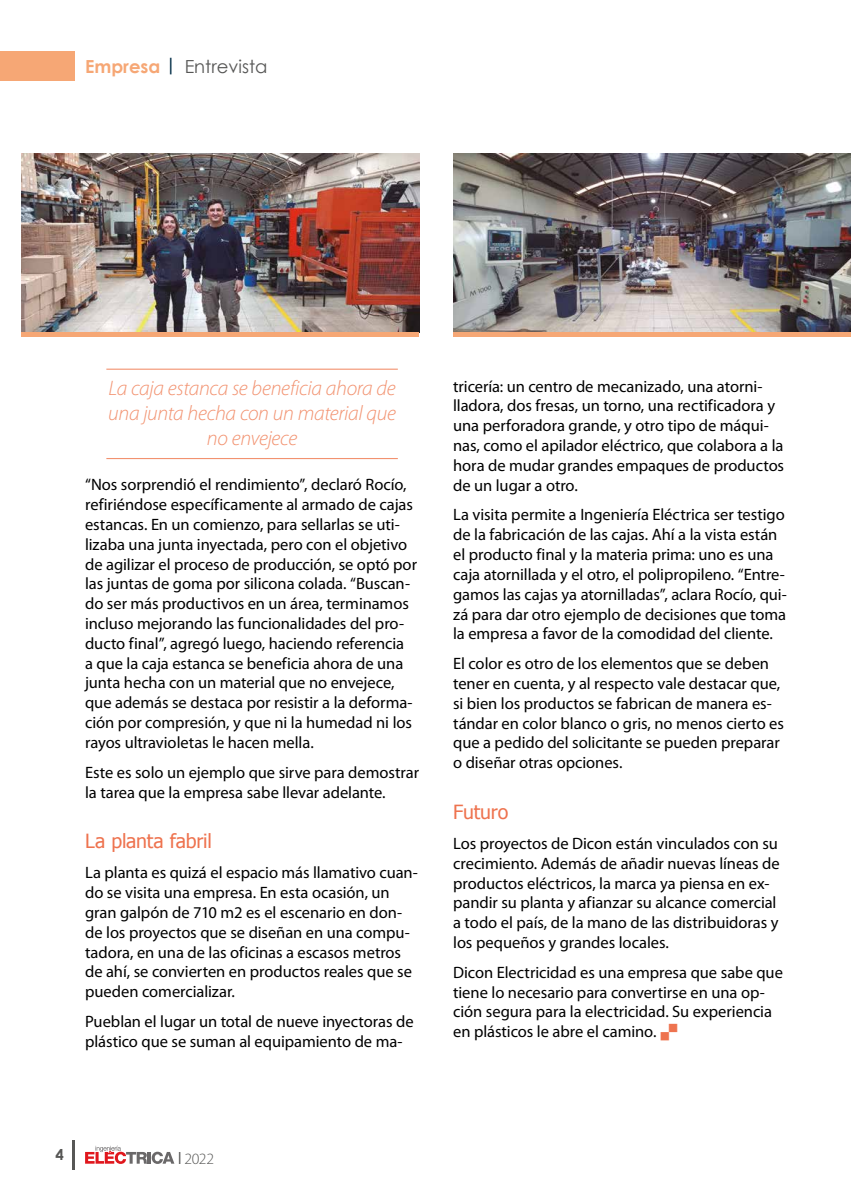
<style>
.page{position:relative;width:851px;height:1191px;background:#fff}
.page>*{position:absolute;margin:0;border:0;box-sizing:border-box;transform-origin:0 0}
.t1{font:italic 300 21px/25.2px "Myriad Pro";letter-spacing:-.015em;color:#f29270;text-align:center}
.t2{font:19.5px "Tahoma";letter-spacing:-.01em;color:#ee734f}
.t3{font:18px "Century Gothic";color:#575756}
.t4{font:700 18px "Century Gothic";color:#f6a775}
.t5{font:16.5px/19.8px "Myriad Pro";letter-spacing:-.005em;color:#000}
.t6{font:300 15.75px "Myriad Pro";color:#575756}
.t7{font:700 15px "Century Gothic";color:#575756}
.s1{color:#002c46}
</style>
<div class="page">
<hr style="left:72px;top:1140px;width:2px;height:29px;background:#575756">
<svg style="left:85px;top:1145px;width:89px;height:19px"></svg>
<div style="left:0;top:51px;width:74px;height:30px;background:#f6a775"></div>
<hr style="left:106px;top:368px;width:292px;height:2px;background:#f29270">
<hr style="left:106px;top:458px;width:292px;height:1px;background:#f29270">
<img style="left:21px;top:153px;width:398px;height:179px">
<div style="left:21px;top:332px;width:398px;height:5px;background:#f6a775"></div>
<img style="left:453px;top:153px;width:397px;height:179px">
<div style="left:453px;top:332px;width:397px;height:5px;background:#f6a775"></div>
<p class="t4" style="left:85px;top:52px;width:93px">Empresa <span class="s1">|</span></p>
<p class="t3" style="left:185px;top:54px;width:84px">Entrevista</p>
<p class="t1" style="left:108px;top:375px;width:289px">La caja estanca se beneficia ahora de una junta hecha con un material que no envejece</p>
<p class="t5" style="left:85px;top:475px;width:333px">“Nos sorprendió el rendimiento”, declaró Rocío, refiriéndose específicamente al armado de cajas estancas. En un comienzo, para sellarlas se uti&shy;lizaba una junta inyectada, pero con el objetivo de agilizar el proceso de producción, se optó por las juntas de goma por silicona colada. “Buscan&shy;do ser más productivos en un área, terminamos incluso mejorando las funcionalidades del pro&shy;ducto final”, agregó luego, haciendo referencia<br>a que la caja estanca se beneficia ahora de una junta hecha con un material que no envejece, que además se destaca por resistir a la deforma&shy;ción por compresión, y que ni la humedad ni los rayos ultravioletas le hacen mella.</p>
<p class="t5" style="left:85px;top:762px;width:335px">Este es solo un ejemplo que sirve para demostrar la tarea que la empresa sabe llevar adelante.</p>
<p class="t2" style="left:85px;top:828px;width:128px">La planta fabril</p>
<p class="t5" style="left:85px;top:862px;width:334px">La planta es quizá el espacio más llamativo cuan&shy;do se visita una empresa. En esta ocasión, un gran galpón de 710 m2 es el escenario en don&shy;de los proyectos que se diseñan en una compu&shy;tadora, en una de las oficinas a escasos metros de ahí, se convierten en productos reales que se pueden comercializar.</p>
<p class="t5" style="left:85px;top:1011px;width:330px">Pueblan el lugar un total de nueve inyectoras de plástico que se suman al equipamiento de ma-</p>
<p class="t5" style="left:453px;top:376px;width:332px">tricería: un centro de mecanizado, una atorni&shy;lladora, dos fresas, un torno, una rectificadora y una perforadora grande, y otro tipo de máqui&shy;nas, como el apilador eléctrico, que colabora a la hora de mudar grandes empaques de productos de un lugar a otro.</p>
<p class="t5" style="left:453px;top:505px;width:335px">La visita permite a Ingeniería Eléctrica ser testigo de la fabricación de las cajas. Ahí a la vista están el producto final y la materia prima: uno es una caja atornillada y el otro, el polipropileno. “Entre&shy;gamos las cajas ya atornilladas”, aclara Rocío, qui&shy;zá para dar otro ejemplo de decisiones que toma la empresa a favor de la comodidad del cliente.</p>
<p class="t5" style="left:453px;top:653px;width:332px">El color es otro de los elementos que se deben tener en cuenta, y al respecto vale destacar que, si bien los productos se fabrican de manera es&shy;tándar en color blanco o gris, no menos cierto es que a pedido del solicitante se pueden preparar o diseñar otras opciones.</p>
<p class="t2" style="left:453px;top:799px;width:57px">Futuro</p>
<p class="t5" style="left:453px;top:833px;width:328px">Los proyectos de Dicon están vinculados con su crecimiento. Además de añadir nuevas líneas de productos eléctricos, la marca ya piensa en ex&shy;pandir su planta y afianzar su alcance comercial a todo el país, de la mano de las distribuidoras y los pequeños y grandes locales.</p>
<p class="t5" style="left:453px;top:962px;width:331px">Dicon Electricidad es una empresa que sabe que tiene lo necesario para convertirse en una op&shy;ción segura para la electricidad. Su experiencia en plásticos le abre el camino.</p>
<p class="t7" style="left:55px;top:1143px;width:10px">4</p>
<p class="t6" style="left:178px;top:1149px;width:37px"><sup>|</sup> 2022</p>
</div>
